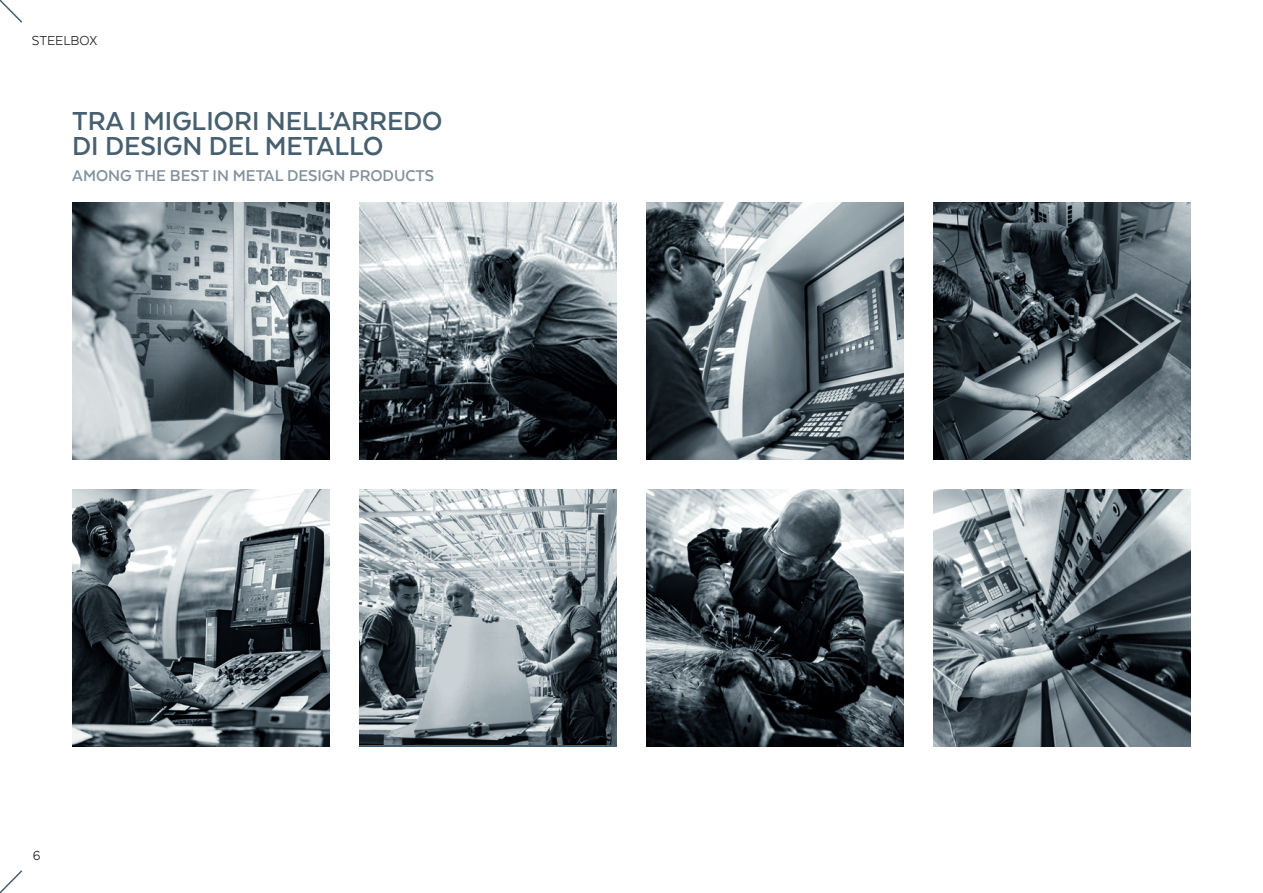
<style>
.page{position:relative;width:1263px;height:893px;background:#fff}
.page>*{position:absolute;margin:0;border:0;box-sizing:border-box;transform-origin:0 0}
.t1{font:700 30px "Texta Alt";color:#475f6e}
.t2{font:700 18px "Texta Alt";color:#82929e}
.t3{font:15px "Texta Alt";color:#231f20}
</style>
<div class="page">
<svg style="left:647px;top:202px;width:257px;height:257px;background:#707b81"></svg>
<svg style="left:72px;top:202px;width:257px;height:257px;background:#788288"></svg>
<svg style="left:647px;top:489px;width:257px;height:258px;background:#51595e"></svg>
<svg style="left:72px;top:489px;width:257px;height:258px;background:#6f787d"></svg>
<svg style="left:934px;top:202px;width:257px;height:257px;background:#4c585f"></svg>
<svg style="left:359px;top:202px;width:257px;height:257px;background:#6a7276"></svg>
<svg style="left:934px;top:489px;width:257px;height:258px;background:#69747a"></svg>
<svg style="left:359px;top:489px;width:257px;height:258px;background:#8c969b"></svg>
<svg style="left:0;top:870px;width:23px;height:23px"></svg>
<svg style="left:0;top:0;width:23px;height:23px"></svg>
<p class="t3" style="left:32px;top:33px;width:67px">STEELBOX</p>
<p class="t1" style="left:72px;top:106px;width:372px">TRA I MIGLIORI NELL’ARREDO</p>
<p class="t1" style="left:72px;top:131px;width:313px">DI DESIGN DEL METALLO</p>
<p class="t2" style="left:72px;top:166px;width:363px">AMONG THE BEST IN METAL DESIGN PRODUCTS</p>
<p class="t3" style="left:33px;top:847px;width:9px">6</p>
</div>
